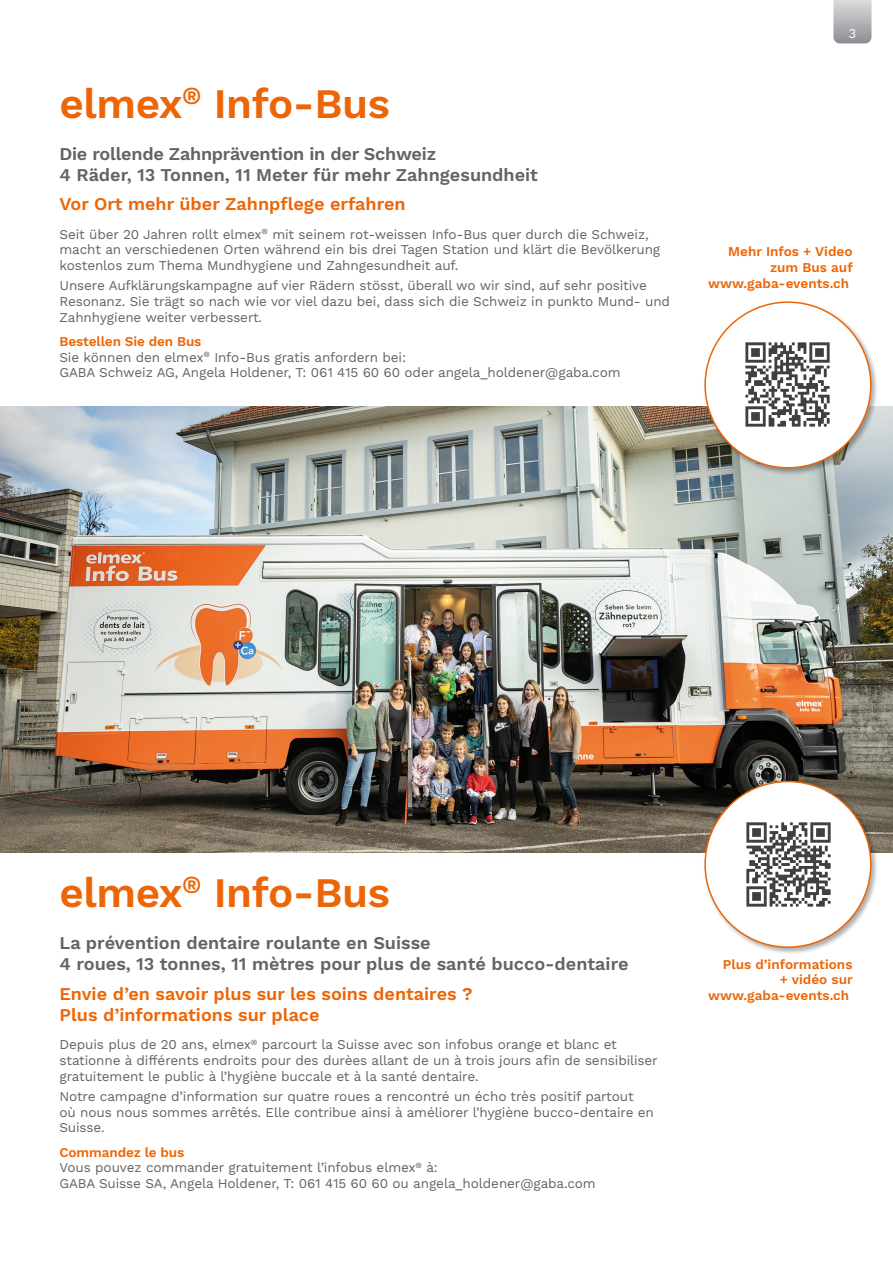
<style>
.page{position:relative;width:893px;height:1263px;background:#fff}
.page>*{position:absolute;margin:0;border:0;box-sizing:border-box;transform-origin:0 0}
.t1{font:600 42px "Work Sans";letter-spacing:-.01em;color:#ec6608}
.t2{font:600 18px/21px "Work Sans";color:#646363}
.t3{font:600 18px/21px "Work Sans";color:#ec6608}
.t4{font:13.5px/15.8px "Work Sans";letter-spacing:-.01em;color:#646363}
.t5{font:600 13.5px/15.8px "Work Sans";color:#ec6608;text-align:right}
.t6{font:13.5px "Work Sans";color:#fff}
.s1{font-weight:600;color:#ec6608}
</style>
<div class="page">
<svg style="left:833px;top:0;width:38px;height:43px;background:#b5b6b9"></svg>
<img style="left:0;top:406px;width:893px;height:447px">
<div style="left:703px;top:300px;width:176px;height:176px;background:#000;opacity:.33"></div>
<div style="left:705px;top:302px;width:166px;height:166px;background:#fff;border-radius:50%"></div>
<img style="left:745px;top:342px;width:85px;height:85px">
<div style="left:703px;top:779px;width:176px;height:176px;background:#000;opacity:.33"></div>
<div style="left:705px;top:781px;width:166px;height:166px;background:#fff;border-radius:50%"></div>
<img style="left:746px;top:822px;width:85px;height:85px">
<h1 class="t1" style="left:60px;top:79px;width:332px">elmex<sup>®</sup> Info-Bus</h1>
<h2 class="t2" style="left:60px;top:144px;width:480px">Die rollende Zahnprävention in der Schweiz<br>4 Räder, 13 Tonnen, 11 Meter für mehr Zahngesundheit</h2>
<h2 class="t3" style="left:60px;top:194px;width:348px">Vor Ort mehr über Zahnpflege erfahren</h2>
<p class="t4" style="left:60px;top:227px;width:602px">Seit über 20 Jahren rollt elmex<sup>®</sup> mit seinem rot-weissen Info-Bus quer durch die Schweiz, macht an verschiedenen Orten während ein bis drei Tagen Station und klärt die Bevölkerung kostenlos zum Thema Mundhygiene und Zahngesundheit auf.</p>
<p class="t4" style="left:60px;top:278px;width:612px">Unsere Aufklärungskampagne auf vier Rädern stösst, überall wo wir sind, auf sehr positive<br>Resonanz. Sie trägt so nach wie vor viel dazu bei, dass sich die Schweiz in punkto Mund- und<br>Zahnhygiene weiter verbessert.</p>
<p class="t4" style="left:60px;top:334px;width:563px"><span class="s1">Bestellen Sie den Bus<br></span>Sie können den elmex<sup>®</sup> Info-Bus gratis anfordern bei:<br>GABA Schweiz AG, Angela Holdener, T: 061 415 60 60 oder angela_holdener@gaba.com</p>
<p class="t6" style="left:848px;top:26px;width:9px">3</p>
<p class="t5" style="left:708px;top:244px;width:146px">Mehr Infos + Video zum Bus auf www.gaba-events.ch</p>
<h1 class="t1" style="left:60px;top:868px;width:332px">elmex<sup>®</sup> Info-Bus</h1>
<h2 class="t2" style="left:60px;top:933px;width:571px">La prévention dentaire roulante en Suisse<br>4 roues, 13 tonnes, 11 mètres pour plus de santé bucco-dentaire</h2>
<h2 class="t3" style="left:60px;top:984px;width:415px">Envie d’en savoir plus sur les soins dentaires ?<br>Plus d’informations sur place</h2>
<p class="t4" style="left:60px;top:1037px;width:600px">Depuis plus de 20 ans, elmex<sup>®</sup> parcourt la Suisse avec son infobus orange et blanc et stationne à différents endroits pour des durèes allant de un à trois jours afin de sensibiliser gratuitement le public à l’hygiène buccale et à la santé dentaire.</p>
<p class="t4" style="left:60px;top:1089px;width:596px">Notre campagne d’information sur quatre roues a rencontré un écho très positif partout<br>où nous nous sommes arrêtés. Elle contribue ainsi à améliorer l’hygiène bucco-dentaire en<br>Suisse.</p>
<p class="t4" style="left:60px;top:1145px;width:538px"><span class="s1">Commandez le bus<br></span>Vous pouvez commander gratuitement l’infobus elmex<sup>®</sup> à:<br>GABA Suisse SA, Angela Holdener, T: 061 415 60 60 ou angela_holdener@gaba.com</p>
<p class="t5" style="left:708px;top:957px;width:146px">Plus d’informations<br>+ vidéo sur www.gaba-events.ch</p>
</div>
